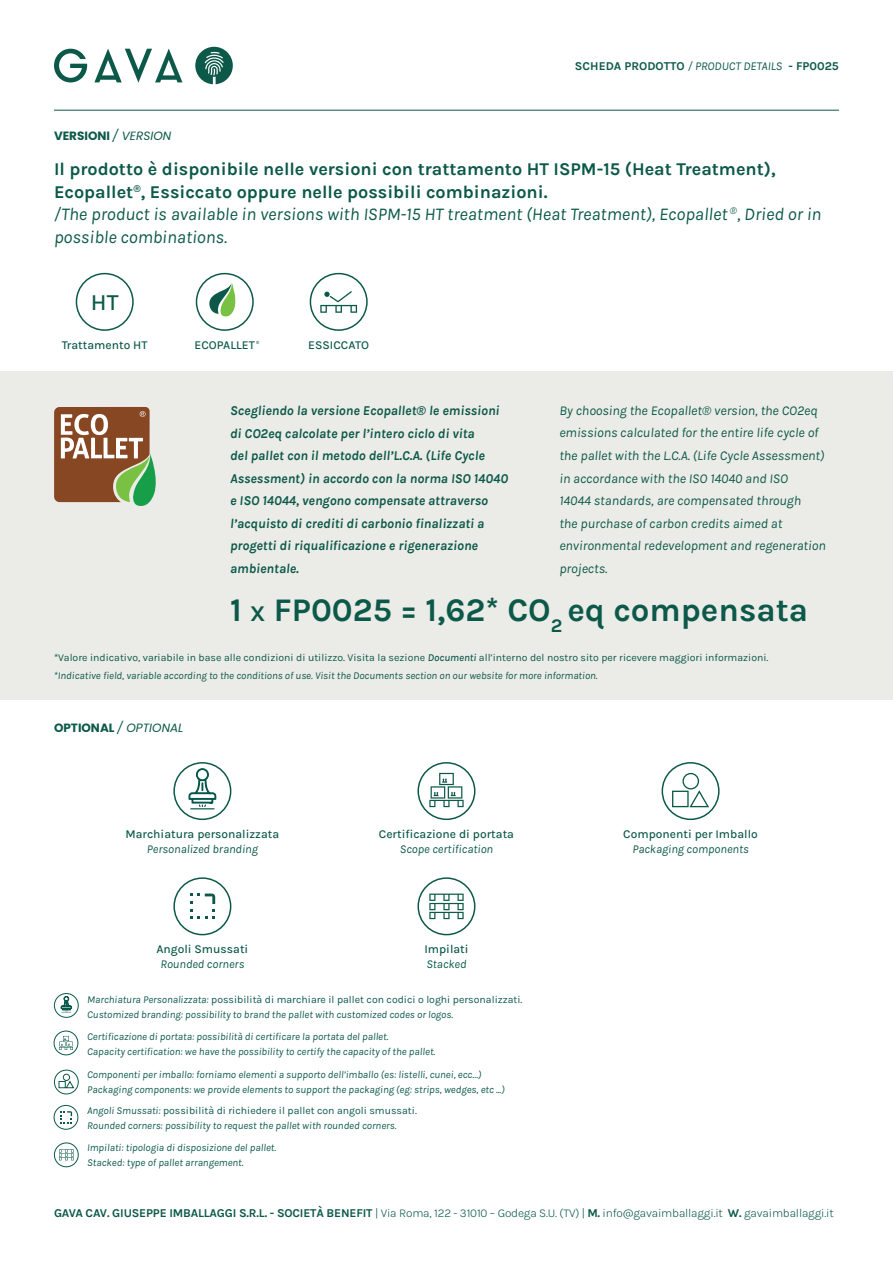
<style>
.page{position:relative;width:893px;height:1263px;background:#fff}
.page>*{position:absolute;margin:0;border:0;box-sizing:border-box;transform-origin:0 0}
.t1{font:700 33px "Karla";color:#0c5949}
.t2{font:500 23.1px "Karla";color:#0c5949}
.t3{font:700 18px/22.5px "Karla";color:#0c5949}
.t4{font:italic 700 13.5px/22.5px "Karla";color:#0c5949}
.t5{font:italic 13.5px/22.5px "Karla";color:#0c5949}
.t6{font:300 12px "Karla";letter-spacing:-.015em;color:#0c5949}
.t7{font:500 12px "Karla";color:#0c5949}
.t8{font:italic 12px "Karla";color:#0c5949}
.t9{font:700 12px "Karla";color:#0c5949}
.t10{font:italic 12px "Poppins";color:#0c5949}
.t11{font:700 12px "Poppins";color:#0c5949}
.t12{font:italic 10.5px/15px "Karla";color:#0c5949}
.t13{font:10.5px/18px "Karla";color:#0c5949}
.s1{font-weight:400;font-style:italic}
.s2{font-size:22.5px}
.s3{font-weight:500;font-style:italic}
.s4{font-style:italic}
.s5{font-weight:700;font-style:normal}
.s6{font-style:normal}
.s7{font-weight:700}
</style>
<div class="page">
<hr style="left:54px;top:110px;width:785px;height:1px;background:#0c5949">
<svg style="left:54px;top:49px;width:33px;height:33px"></svg>
<svg style="left:94px;top:49px;width:88px;height:34px"></svg>
<svg style="left:195px;top:47px;width:38px;height:37px"></svg>
<div style="left:76px;top:273px;width:58px;height:58px;border:2px solid #0c5949;border-radius:50%"></div>
<div style="left:54px;top:993px;width:25px;height:25px;border:1px solid #0c5949;border-radius:50%"></div>
<div style="left:54px;top:1070px;width:25px;height:24px;border:1px solid #0c5949;border-radius:50%"></div>
<div style="left:54px;top:1142px;width:25px;height:25px;border:1px solid #0c5949;border-radius:50%"></div>
<div style="left:196px;top:273px;width:58px;height:58px;border:2px solid #0c5949;border-radius:50%"></div>
<div style="left:54px;top:1031px;width:24px;height:24px;border:1px solid #0c5949;border-radius:50%"></div>
<div style="left:54px;top:1105px;width:24px;height:24px;border:1px solid #0c5949;border-radius:50%"></div>
<div style="left:310px;top:273px;width:58px;height:58px;border:2px solid #0c5949;border-radius:50%"></div>
<div style="left:173px;top:762px;width:58px;height:58px;border:2px solid #0c5949;border-radius:50%"></div>
<div style="left:173px;top:877px;width:58px;height:58px;border:2px solid #0c5949;border-radius:50%"></div>
<div style="left:417px;top:762px;width:58px;height:58px;border:2px solid #0c5949;border-radius:50%"></div>
<div style="left:417px;top:877px;width:58px;height:58px;border:2px solid #0c5949;border-radius:50%"></div>
<div style="left:662px;top:762px;width:58px;height:58px;border:2px solid #0c5949;border-radius:50%"></div>
<svg style="left:209px;top:282px;width:27px;height:35px"></svg>
<div style="left:0;top:371px;width:893px;height:328px;background:#ebebe7"></div>
<svg style="left:189px;top:768px;width:27px;height:41px"></svg>
<svg style="left:429px;top:773px;width:35px;height:34px"></svg>
<svg style="left:59px;top:1036px;width:14px;height:14px"></svg>
<svg style="left:429px;top:893px;width:35px;height:26px"></svg>
<svg style="left:672px;top:773px;width:37px;height:35px"></svg>
<svg style="left:190px;top:893px;width:25px;height:26px"></svg>
<svg style="left:61px;top:996px;width:11px;height:17px"></svg>
<svg style="left:58px;top:1074px;width:16px;height:14px"></svg>
<svg style="left:60px;top:1111px;width:12px;height:12px"></svg>
<svg style="left:59px;top:1149px;width:15px;height:11px"></svg>
<svg style="left:320px;top:291px;width:37px;height:22px"></svg>
<svg style="left:54px;top:407px;width:102px;height:99px;background:#987c58"></svg>
<p class="t11" style="left:54px;top:129px;width:119px">VERSIONI <span class="s1">/ VERSION</span></p>
<p class="t9" style="left:575px;top:58px;width:265px">SCHEDA PRODOTTO <span class="s1">/ PRODUCT DETAILS</span> - FP0025</p>
<p class="t3" style="left:54px;top:157px;width:769px">Il prodotto è disponibile nelle versioni con trattamento HT ISPM-15 (Heat Treatment), Ecopallet<sup>®</sup>, Essiccato oppure nelle possibili combinazioni.<br><span class="s1">/The product is available in versions with ISPM-15 HT treatment (Heat Treatment), Ecopallet</span> <sup>®</sup><span class="s1">, Dried or in possible combinations.</span></p>
<h2 class="t2" style="left:91px;top:287px;width:29px">HT</h2>
<p class="t7" style="left:62px;top:337px;width:87px">Trattamento HT</p>
<p class="t7" style="left:195px;top:337px;width:62px">ECOPALLET</p>
<p class="t7" style="left:308px;top:337px;width:62px">ESSICCATO</p>
<p class="t4" style="left:230px;top:399px;width:279px">Scegliendo la versione Ecopallet® le emissioni di CO2eq calcolate per l’intero ciclo di vita<br>del pallet con il metodo dell’L.C.A. (Life Cycle Assessment) in accordo con la norma ISO 14040 e ISO 14044, vengono compensate attraverso l’acquisto di crediti di carbonio finalizzati a progetti di riqualificazione e rigenerazione ambientale.</p>
<p class="t5" style="left:559px;top:399px;width:268px">By choosing the Ecopallet® version, the CO2eq emissions calculated for the entire life cycle of the pallet with the L.C.A. (Life Cycle Assessment) in accordance with the ISO 14040 and ISO<br>14044 standards, are compensated through<br>the purchase of carbon credits aimed at environmental redevelopment and regeneration projects.</p>
<h1 class="t1" style="left:230px;top:589px;width:579px">1 <span class="s2">X</span> FP0025 = 1,62* CO<sub>2</sub> eq compensata</h1>
<p class="t13" style="left:54px;top:648px;width:716px">*Valore indicativo, variabile in base alle condizioni di utilizzo. Visita la sezione <span class="s3">Documenti</span> all’interno del nostro sito per ricevere maggiori informazioni. <span class="s4">*Indicative field, variable according to the conditions of use. Visit the Documents section on our website for more information.</span></p>
<p class="t10" style="left:54px;top:721px;width:131px"><span class="s5">OPTIONAL</span> / OPTIONAL</p>
<p class="t7" style="left:125px;top:826px;width:155px">Marchiatura personalizzata</p>
<p class="t8" style="left:147px;top:841px;width:112px">Personalized branding</p>
<p class="t7" style="left:379px;top:826px;width:137px">Certificazione di portata</p>
<p class="t8" style="left:400px;top:841px;width:95px">Scope certification</p>
<p class="t7" style="left:424px;top:941px;width:46px">Impilati</p>
<p class="t8" style="left:426px;top:956px;width:42px">Stacked</p>
<p class="t7" style="left:156px;top:941px;width:93px">Angoli Smussati</p>
<p class="t8" style="left:160px;top:956px;width:85px">Rounded corners</p>
<p class="t12" style="left:87px;top:991px;width:437px">Marchiatura Personalizzata: <span class="s6">possibilità di marchiare il pallet con codici o loghi personalizzati.<br></span>Customized branding: possibility to brand the pallet with customized codes or logos.</p>
<p class="t12" style="left:87px;top:1029px;width:350px">Certificazione di portata: possibilità di certificare la portata del pallet.<br>Capacity certification: we have the possibility to certify the capacity of the pallet.</p>
<p class="t12" style="left:87px;top:1067px;width:419px">Componenti per imballo: forniamo elementi a supporto dell’imballo (es: listelli, cunei, ecc…)<br>Packaging components: we provide elements to support the packaging (eg: strips, wedges, etc ...)</p>
<p class="t12" style="left:87px;top:1102px;width:331px">Angoli Smussati: <span class="s6">possibilità di richiedere il pallet con angoli smussati.<br></span>Rounded corners: possibility to request the pallet with rounded corners.</p>
<p class="t12" style="left:87px;top:1140px;width:190px">Impilati: tipologia di disposizione del pallet.<br>Stacked: type of pallet arrangement.</p>
<p class="t7" style="left:623px;top:826px;width:136px">Componenti per Imballo</p>
<p class="t8" style="left:632px;top:841px;width:118px">Packaging components</p>
<p class="t6" style="left:54px;top:1205px;width:781px"><span class="s7">GAVA CAV. GIUSEPPE IMBALLAGGI S.R.L. - SOCIETÀ BENEFIT</span> | Via Roma, 122 - 31010 – Godega S.U. (TV) | <span class="s7">M.</span> info@gavaimballaggi.it <span class="s7">W.</span> gavaimballaggi.it</p>
</div>
